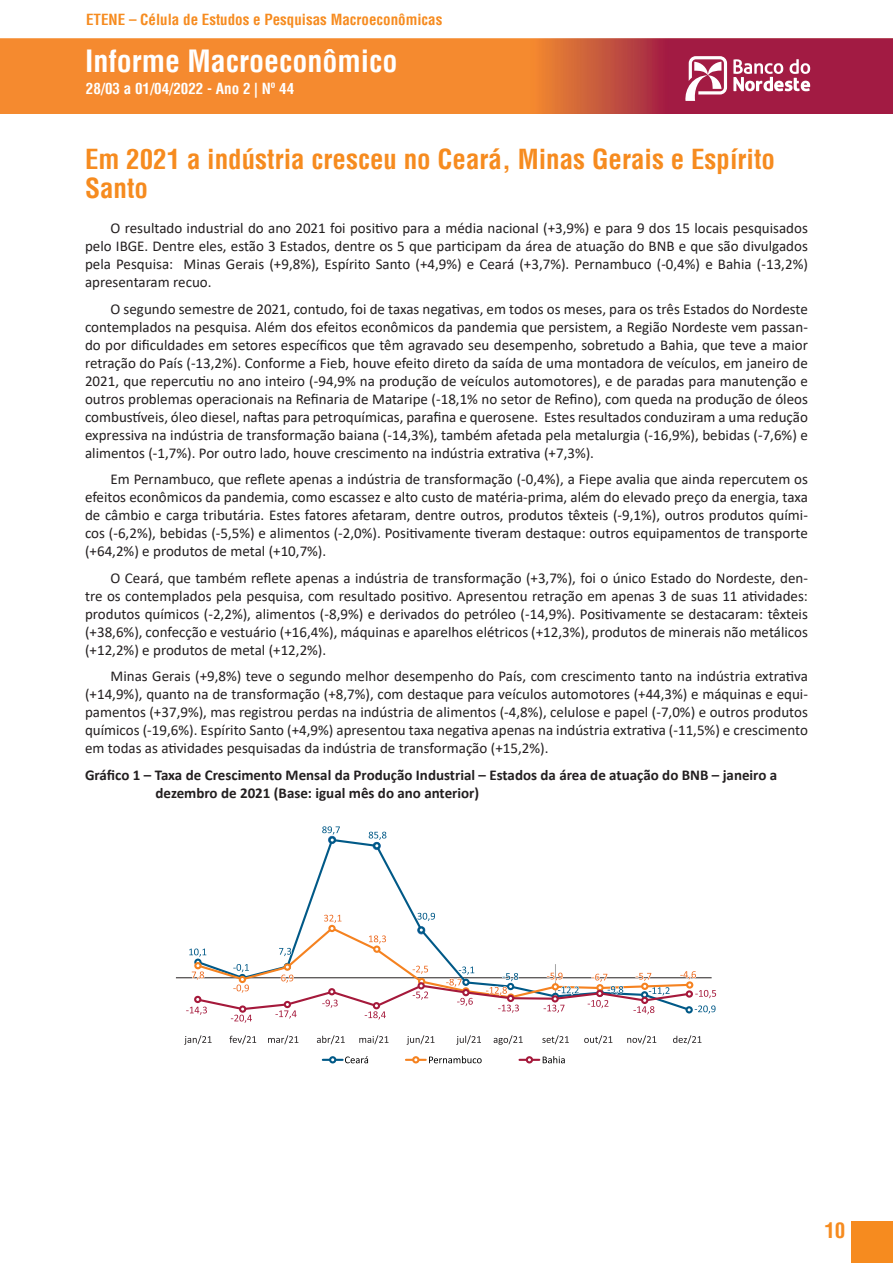
<style>
.page{position:relative;width:893px;height:1263px;background:#fff}
.page>*{position:absolute;margin:0;border:0;box-sizing:border-box;transform-origin:0 0}
.t1{font:700 condensed 30px "Helvetica";color:#fff}
.IMS_Tit_02{font:700 condensed 27px/29.1px "Helvetica";color:#f68b1f}
.t2{font:700 condensed 21px "Helvetica";color:#f68b1f}
.IMS_Corpo{font:15px/18px "Calibri";color:#231f20;text-align:justify}
.IMS_Tit_Fig_Graf{font:700 15px/18px "Calibri";color:#231f20}
.t3{font:700 condensed 15px "Helvetica";color:#f68b1f}
.t4{font:700 condensed 15px "Helvetica";color:#fff}
</style>
<div class="page">
<img style="left:0;top:38px;width:893px;height:76px">
<svg style="left:684px;top:56px;width:43px;height:45px"></svg>
<svg style="left:733px;top:59px;width:77px;height:32px"></svg>
<div style="left:851px;top:1221px;width:42px;height:42px;background:#f68b1f"></div>
<hr style="left:176px;top:977px;width:536px;height:1px;background:#231f20">
<svg style="left:184px;top:1035px;width:28px;height:10px"></svg>
<svg style="left:229px;top:1035px;width:27px;height:9px"></svg>
<svg style="left:268px;top:1035px;width:30px;height:9px"></svg>
<svg style="left:317px;top:1035px;width:28px;height:9px"></svg>
<svg style="left:359px;top:1035px;width:29px;height:9px"></svg>
<svg style="left:407px;top:1035px;width:27px;height:10px"></svg>
<svg style="left:456px;top:1035px;width:25px;height:10px"></svg>
<svg style="left:494px;top:1035px;width:29px;height:10px"></svg>
<svg style="left:542px;top:1035px;width:27px;height:9px"></svg>
<svg style="left:584px;top:1035px;width:28px;height:9px"></svg>
<svg style="left:627px;top:1035px;width:29px;height:9px"></svg>
<svg style="left:673px;top:1035px;width:28px;height:9px"></svg>
<svg style="left:543px;top:1056px;width:22px;height:7px"></svg>
<hr style="left:519px;top:1059px;width:20px;height:2px;background:#a5193b">
<div style="left:526px;top:1056px;width:7px;height:7px;border:2px solid #a5193b;border-radius:50%"></div>
<svg style="left:429px;top:1056px;width:53px;height:7px"></svg>
<hr style="left:406px;top:1059px;width:20px;height:2px;background:#f58220">
<div style="left:412px;top:1056px;width:7px;height:7px;border:2px solid #f58220;border-radius:50%"></div>
<svg style="left:345px;top:1056px;width:23px;height:7px"></svg>
<hr style="left:323px;top:1059px;width:20px;height:2px;background:#005987">
<div style="left:329px;top:1056px;width:7px;height:7px;border:2px solid #005987;border-radius:50%"></div>
<svg style="left:305px;top:840px;width:108px;height:72px"></svg>
<svg style="left:321px;top:826px;width:20px;height:19px"></svg>
<div style="left:329px;top:836px;width:7px;height:8px;border:2px solid #005987;border-radius:50%"></div>
<svg style="left:368px;top:831px;width:19px;height:20px"></svg>
<div style="left:373px;top:842px;width:7px;height:7px;border:2px solid #005987;border-radius:50%"></div>
<svg style="left:185px;top:912px;width:532px;height:111px"></svg>
<p class="t3" style="left:86px;top:10px;width:358px">ETENE – Célula de Estudos e Pesquisas Macroeconômicas</p>
<h1 class="t1" style="left:85px;top:43px;width:314px">Informe Macroeconômico</h1>
<p class="t4" style="left:86px;top:79px;width:210px">28/03 a 01/04/2022 - Ano 2 | Nº 44</p>
<p class="IMS_Tit_02" style="left:85px;top:145px;width:691px">Em 2021 a indústria cresceu no Ceará, Minas Gerais e Espírito<br>Santo</p>
<p class="IMS_Corpo" style="left:85px;top:219px;width:724px;text-indent:26px">O resultado industrial do ano 2021 foi positivo para a média nacional (+3,9%) e para 9 dos 15 locais pesquisados pelo IBGE. Dentre eles, estão 3 Estados, dentre os 5 que participam da área de atuação do BNB e que são divulgados pela Pesquisa: Minas Gerais (+9,8%), Espírito Santo (+4,9%) e Ceará (+3,7%). Pernambuco (-0,4%) e Bahia (-13,2%) apresentaram recuo.</p>
<p class="IMS_Corpo" style="left:85px;top:299px;width:724px;text-indent:26px">O segundo semestre de 2021, contudo, foi de taxas negativas, em todos os meses, para os três Estados do Nordeste contemplados na pesquisa. Além dos efeitos econômicos da pandemia que persistem, a Região Nordeste vem passan&shy;do por dificuldades em setores específicos que têm agravado seu desempenho, sobretudo a Bahia, que teve a maior retração do País (-13,2%). Conforme a Fieb, houve efeito direto da saída de uma montadora de veículos, em janeiro de 2021, que repercutiu no ano inteiro (-94,9% na produção de veículos automotores), e de paradas para manutenção e outros problemas operacionais na Refinaria de Mataripe (-18,1% no setor de Refino), com queda na produção de óleos combustíveis, óleo diesel, naftas para petroquímicas, parafina e querosene. Estes resultados conduziram a uma redução expressiva na indústria de transformação baiana (-14,3%), também afetada pela metalurgia (-16,9%), bebidas (-7,6%) e alimentos (-1,7%). Por outro lado, houve crescimento na indústria extrativa (+7,3%).</p>
<p class="IMS_Corpo" style="left:85px;top:470px;width:724px;text-indent:26px">Em Pernambuco, que reflete apenas a indústria de transformação (-0,4%), a Fiepe avalia que ainda repercutem os efeitos econômicos da pandemia, como escassez e alto custo de matéria-prima, além do elevado preço da energia, taxa de câmbio e carga tributária. Estes fatores afetaram, dentre outros, produtos têxteis (-9,1%), outros produtos quími&shy;cos (-6,2%), bebidas (-5,5%) e alimentos (-2,0%). Positivamente tiveram destaque: outros equipamentos de transporte (+64,2%) e produtos de metal (+10,7%).</p>
<p class="IMS_Corpo" style="left:85px;top:568px;width:724px;text-indent:26px">O Ceará, que também reflete apenas a indústria de transformação (+3,7%), foi o único Estado do Nordeste, den&shy;tre os contemplados pela pesquisa, com resultado positivo. Apresentou retração em apenas 3 de suas 11 atividades: produtos químicos (-2,2%), alimentos (-8,9%) e derivados do petróleo (-14,9%). Positivamente se destacaram: têxteis (+38,6%), confecção e vestuário (+16,4%), máquinas e aparelhos elétricos (+12,3%), produtos de minerais não metálicos (+12,2%) e produtos de metal (+12,2%).</p>
<p class="IMS_Corpo" style="left:85px;top:667px;width:724px;text-indent:26px">Minas Gerais (+9,8%) teve o segundo melhor desempenho do País, com crescimento tanto na indústria extrativa (+14,9%), quanto na de transformação (+8,7%), com destaque para veículos automotores (+44,3%) e máquinas e equi&shy;pamentos (+37,9%), mas registrou perdas na indústria de alimentos (-4,8%), celulose e papel (-7,0%) e outros produtos químicos (-19,6%). Espírito Santo (+4,9%) apresentou taxa negativa apenas na indústria extrativa (-11,5%) e crescimento em todas as atividades pesquisadas da indústria de transformação (+15,2%).</p>
<p class="IMS_Tit_Fig_Graf" style="left:156px;top:766px;width:623px;text-indent:-70px">Gráfico 1 – Taxa de Crescimento Mensal da Produção Industrial – Estados da área de atuação do BNB – janeiro a dezembro de 2021 (Base: igual mês do ano anterior)</p>
<h3 class="t2" style="left:824px;top:1217px;width:22px">10</h3>
</div>
